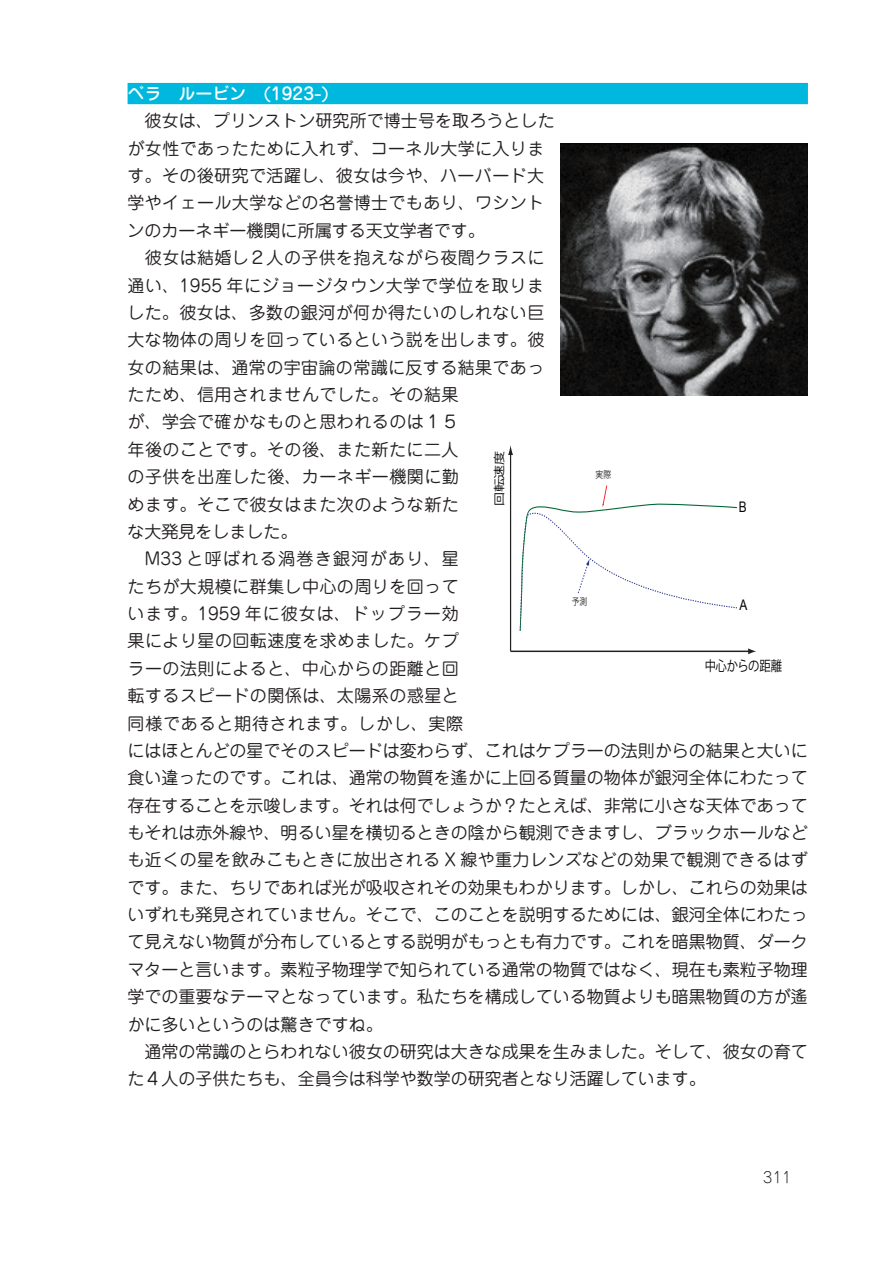
<style>
.page{position:relative;width:893px;height:1263px;background:#fff}
.page>*{position:absolute;margin:0;border:0;box-sizing:border-box;transform-origin:0 0}
.t1{font:16.95px/27.3px "Jun 201 Pro";color:#231f20}
.t2{font:500 16.95px "Jun 34 Pro";color:#fff}
.t3{font:300 14.85px "Jun 101 Pro";color:#231f20}
.t4{font:14.55px "Arial";color:#030303;scale:.81 1}
.t5{font:13.95px "Koz Go Pro";color:#030303;scale:.81 1}
.t6{font:11.4px "Koz Go Pro";color:#030303;scale:1.23 1}
.t7{font:9.45px "Koz Go Pro";color:#231f20;scale:.81 1}
</style>
<div class="page">
<div style="left:128px;top:83px;width:680px;height:21px;background:#00b8de"></div>
<img style="left:560px;top:143px;width:248px;height:252px">
<hr style="left:510px;top:453px;width:1px;height:198px;background:#231f20">
<svg style="left:508px;top:445px;width:5px;height:10px"></svg>
<hr style="left:510px;top:651px;width:240px;height:1px;background:#231f20">
<svg style="left:748px;top:648px;width:8px;height:6px"></svg>
<svg style="left:519px;top:485px;width:218px;height:146px"></svg>
<p class="t2" style="left:128px;top:80px;width:203px">ベラ　ルービン　(1923-)</p>
<p class="t1" style="left:128px;top:105px;width:682px">　彼女は、プリンストン研究所で博士号を取ろうとした<br>が女性であったために入れず、コーネル大学に入りま<br>す。その後研究で活躍し、彼女は今や、ハーバード大<br>学やイェール大学などの名誉博士でもあり、ワシント<br>ンのカーネギー機関に所属する天文学者です。<br>　彼女は結婚し２人の子供を抱えながら夜間クラスに<br>通い、1955 年にジョージタウン大学で学位を取りま<br>した。彼女は、多数の銀河が何か得たいのしれない巨<br>大な物体の周りを回っているという説を出します。彼<br>女の結果は、通常の宇宙論の常識に反する結果であっ<br>たため、信用されませんでした。その結果<br>が、学会で確かなものと思われるのは１５<br>年後のことです。その後、また新たに二人<br>の子供を出産した後、カーネギー機関に勤<br>めます。そこで彼女はまた次のような新た<br>な大発見をしました。<br>　M33 と呼ばれる渦巻き銀河があり、星<br>たちが大規模に群集し中心の周りを回って<br>います。1959 年に彼女は、ドップラー効<br>果により星の回転速度を求めました。ケプ<br>ラーの法則によると、中心からの距離と回<br>転するスピードの関係は、太陽系の惑星と<br>同様であると期待されます。しかし、実際<br>にはほとんどの星でそのスピードは変わらず、これはケプラーの法則からの結果と大いに食い違ったのです。これは、通常の物質を遙かに上回る質量の物体が銀河全体にわたって存在することを示唆します。それは何でしょうか？たとえば、非常に小さな天体であってもそれは赤外線や、明るい星を横切るときの陰から観測できますし、ブラックホールなども近くの星を飲みこもときに放出される X 線や重力レンズなどの効果で観測できるはずです。また、ちりであれば光が吸収されその効果もわかります。しかし、これらの効果はいずれも発見されていません。そこで、このことを説明するためには、銀河全体にわたって見えない物質が分布しているとする説明がもっとも有力です。これを暗黒物質、ダークマターと言います。素粒子物理学で知られている通常の物質ではなく、現在も素粒子物理学での重要なテーマとなっています。私たちを構成している物質よりも暗黒物質の方が遙かに多いというのは驚きですね。<br>　通常の常識のとらわれない彼女の研究は大きな成果を生みました。そして、彼女の育てた４人の子供たちも、全員今は科学や数学の研究者となり活躍しています。</p>
<p class="t6" style="left:492px;top:506px;width:47px;rotate:-90deg">回転速度</p>
<p class="t7" style="left:596px;top:468px;width:21px">実際</p>
<p class="t4" style="left:738px;top:498px;width:11px">B</p>
<p class="t7" style="left:572px;top:595px;width:21px">予測</p>
<p class="t4" style="left:739px;top:595px;width:11px">A</p>
<p class="t5" style="left:704px;top:657px;width:98px">中心からの距離</p>
<p class="t3" style="left:763px;top:1165px;width:30px">311</p>
</div>
